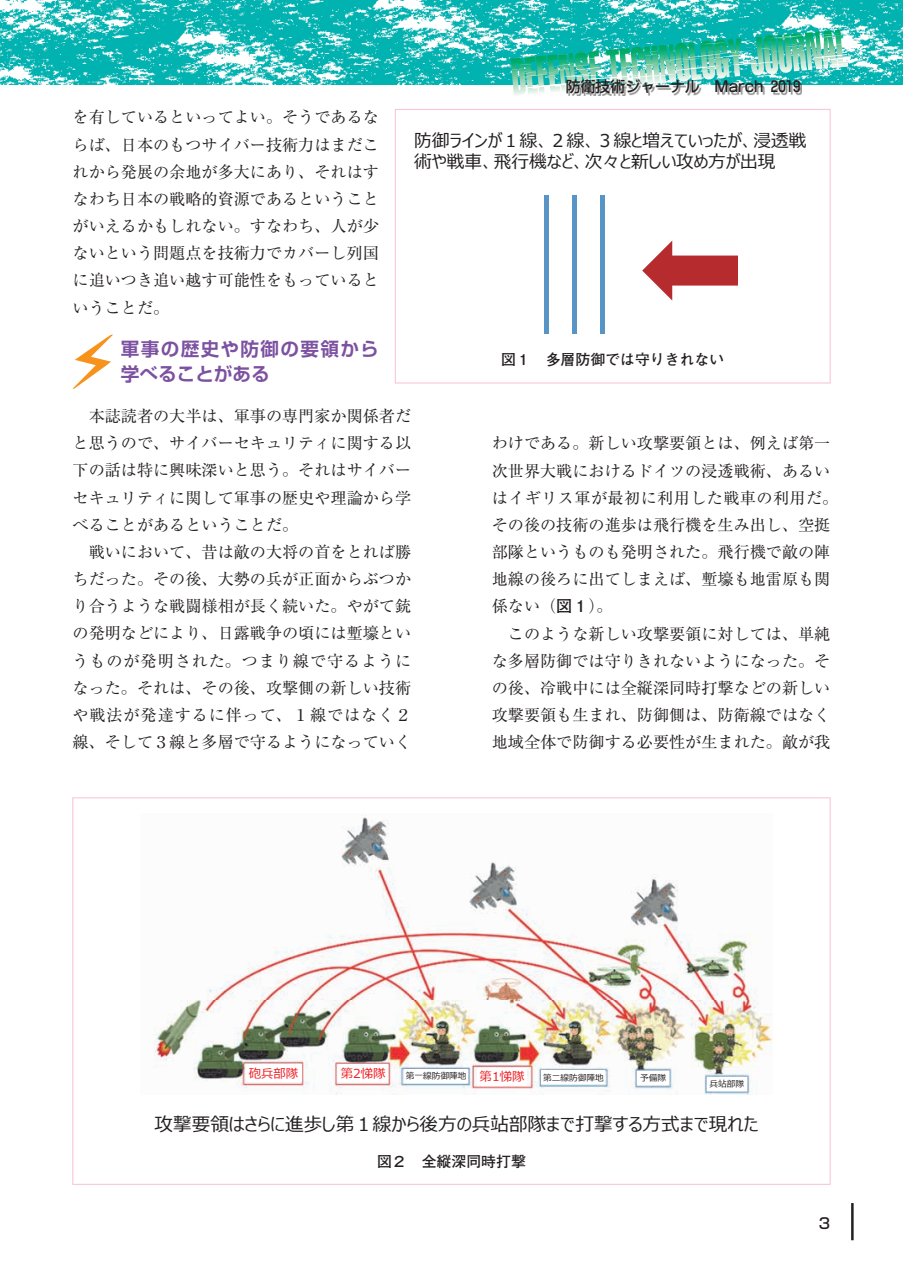
<style>
.page{position:relative;width:903px;height:1275px;background:#fff}
.page>*{position:absolute;margin:0;border:0;box-sizing:border-box;transform-origin:0 0}
.t1{font:18.55px "Meiryo UI";color:#231f20}
.t2{font:700 18.55px/24.8px "Shin Go Pr 6 De";letter-spacing:.07em;color:#7c51a1}
.t3{font:17.68px/21.2px "Meiryo UI";color:#231f20}
.t4{font:16.1px/27.1px "Ryumin Pr 6";color:#231f20;text-align:justify}
.t5{font:700 14.88px "Futo Go B101 Pr 6";color:#231f20}
.t6{font:500 14.88px "Shin Go Pr 6";color:#231f20}
.t7{font:12.42px "Meiryo";color:#ee1d23}
.t8{font:8.75px "Meiryo";color:#231f20}
.s1{font-family:"Futo Go B101 Pr 6";font-weight:700}
.s2{font-size:12.42px;color:#ee1d23}
</style>
<div class="page">
<img style="left:0;top:0;width:903px;height:84px">
<hr style="left:851px;top:1203px;width:2px;height:37px;background:#231f20">
<svg style="left:511px;top:30px;width:337px;height:59px;background:#52c6b4"></svg>
<div style="left:568px;top:81px;width:233px;height:14px;background:#231f20;opacity:.5"></div>
<svg style="left:73px;top:334px;width:40px;height:55px"></svg>
<div style="left:395px;top:109px;width:435px;height:274px;border:1px solid #f7c1d9"></div>
<hr style="left:601px;top:196px;width:4px;height:138px;background:#5994c7">
<div style="left:572px;top:196px;width:5px;height:138px;background:#5994c7"></div>
<hr style="left:544px;top:196px;width:4px;height:138px;background:#5994c7">
<svg style="left:642px;top:241px;width:96px;height:60px"></svg>
<img style="left:153px;top:815px;width:619px;height:280px">
<div style="left:246px;top:1065px;width:55px;height:17px;background:#fff"></div>
<div style="left:339px;top:1065px;width:49px;height:17px;background:#fff"></div>
<div style="left:477px;top:1068px;width:50px;height:17px;background:#fff"></div>
<div style="left:404px;top:1069px;width:64px;height:14px;background:#fff"></div>
<div style="left:541px;top:1071px;width:64px;height:13px;background:#fff"></div>
<div style="left:637px;top:1071px;width:32px;height:14px;background:#fff"></div>
<div style="left:707px;top:1077px;width:39px;height:13px;background:#fff"></div>
<p class="t6" style="left:566px;top:75px;width:236px">防衛技術ジャーナル　March 2019</p>
<p class="t4" style="left:73px;top:103px;width:308px">を有しているといってよい。そうであるならば、日本のもつサイバー技術力はまだこれから発展の余地が多大にあり、それはすなわち日本の戦略的資源であるということがいえるかもしれない。すなわち、人が少ないという問題点を技術力でカバーし列国に追いつき追い越す可能性をもっているということだ。</p>
<p class="t2" style="left:121px;top:336px;width:259px">軍事の歴史や防御の要領から学べることがある</p>
<p class="t4" style="left:73px;top:402px;width:340px;text-indent:16px">本誌読者の大半は、軍事の専門家か関係者だと思うので、サイバーセキュリティに関する以下の話は特に興味深いと思う。それはサイバーセキュリティに関して軍事の歴史や理論から学べることがあるということだ。</p>
<p class="t4" style="left:73px;top:537px;width:340px;text-indent:16px">戦いにおいて、昔は敵の大将の首をとれば勝ちだった。その後、大勢の兵が正面からぶつかり合うような戦闘様相が長く続いた。やがて銃の発明などにより、日露戦争の頃には塹壕というものが発明された。つまり線で守るようになった。それは、その後、攻撃側の新しい技術や戦法が発達するに伴って、１線ではなく２線、そして３線と多層で守るようになっていく</p>
<p class="t3" style="left:414px;top:131px;width:394px">防御ラインが１線、２線、３線と増えていったが、浸透戦術や戦⾞、⾶⾏機など、次々と新しい攻め⽅が出現</p>
<p class="t3" style="left:518px;top:339px;width:189px">多層防御では守りきれない</p>
<p class="t5" style="left:501px;top:348px;width:225px">図１　多層防御では守りきれない</p>
<p class="t4" style="left:492px;top:429px;width:348px;text-align:left">わけである。新しい攻撃要領とは、例えば第一次世界大戦におけるドイツの浸透戦術、あるいはイギリス軍が最初に利用した戦車の利用だ。その後の技術の進歩は飛行機を生み出し、空挺部隊というものも発明された。飛行機で敵の陣地線の後ろに出てしまえば、塹壕も地雷原も関係ない（<span class="s1">図１</span>）。</p>
<p class="t4" style="left:492px;top:619px;width:340px;text-indent:16px">このような新しい攻撃要領に対しては、単純な多層防御では守りきれないようになった。その後、冷戦中には全縦深同時打撃などの新しい攻撃要領も生まれ、防御側は、防衛線ではなく地域全体で防御する必要性が生まれた。敵が我</p>
<p class="t7" style="left:249px;top:1065px;width:51px">砲兵部隊</p>
<p class="t7" style="left:341px;top:1065px;width:46px">第2悌隊</p>
<p class="t8" style="left:406px;top:1070px;width:120px">第一線防御陣地 <span class="s2">第1悌隊</span></p>
<p class="t8" style="left:543px;top:1071px;width:62px">第二線防御陣地</p>
<p class="t8" style="left:640px;top:1072px;width:28px">予備隊</p>
<p class="t8" style="left:709px;top:1078px;width:36px">兵站部隊</p>
<p class="t1" style="left:155px;top:1111px;width:605px">攻撃要領はさらに進歩し第１線から後⽅の兵站部隊まで打撃する⽅式まで現れた</p>
<p class="t5" style="left:377px;top:1149px;width:150px">図２　全縦深同時打撃</p>
<p class="t6" style="left:819px;top:1211px;width:13px">3</p>
</div>
